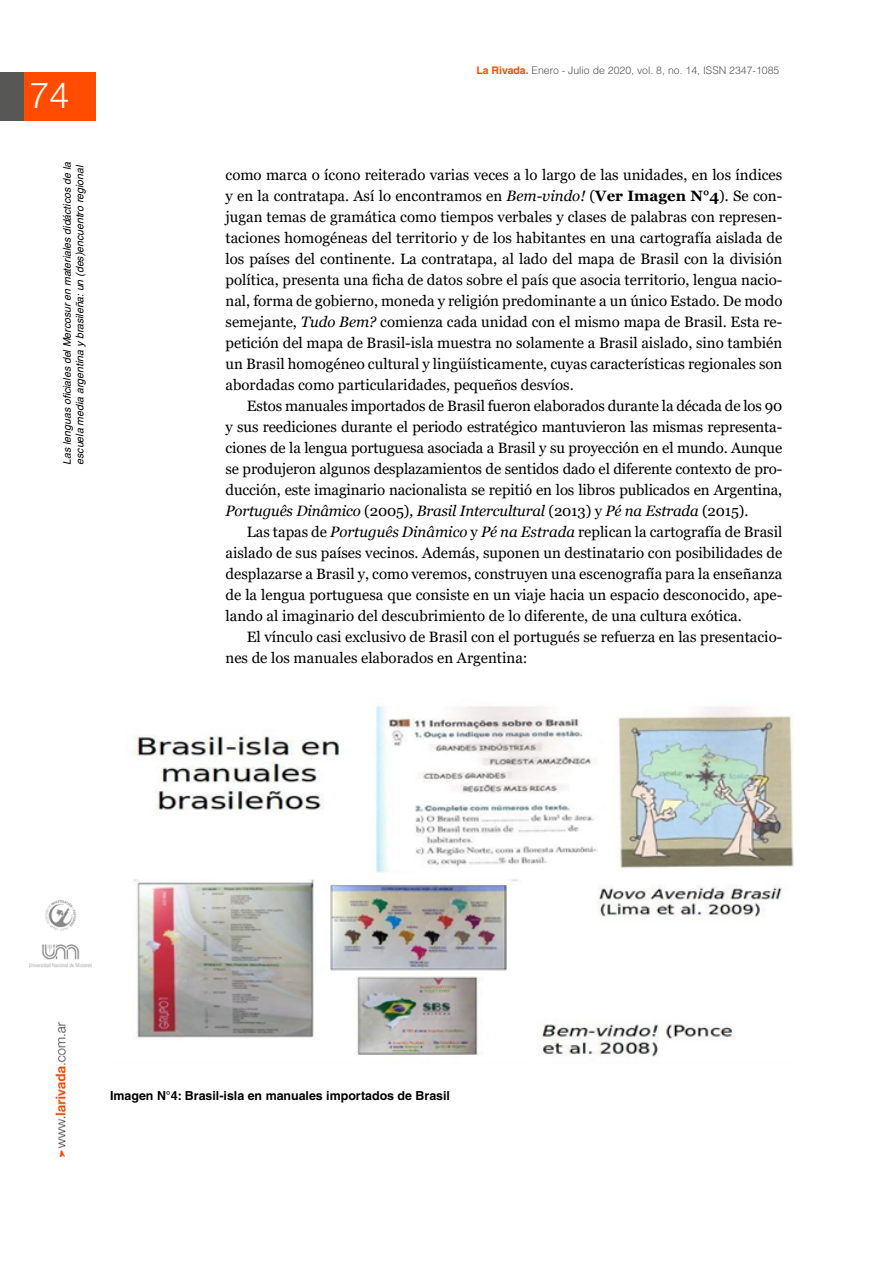
<style>
.page{position:relative;width:893px;height:1263px;background:#fff}
.page>*{position:absolute;margin:0;border:0;box-sizing:border-box;transform-origin:0 0}
.t1{font:300 36px "Helvetica Neue";color:#fff}
.t2{font:15px/21px "Georgia";color:#000;text-align:justify}
.t3{font:700 12.45px "Helvetica";color:#000}
.t4{font:italic 10.5px/12.6px "Helvetica";color:#000}
.t5{font:300 10.5px "Helvetica";color:#575756}
.s1{font-weight:700;color:#ff4c00}
.s2{font-style:italic}
.s3{font-weight:700}
</style>
<div class="page">
<div style="left:24px;top:73px;width:72px;height:48px;background:#ff4c00"></div>
<div style="left:0;top:73px;width:24px;height:48px;background:#575756"></div>
<img style="left:29px;top:901px;width:63px;height:256px">
<img style="left:133px;top:706px;width:660px;height:351px">
<h1 class="t1" style="left:29px;top:73px;width:42px">74</h1>
<p class="t4" style="left:61px;top:465px;width:304px;rotate:-90deg">Las lenguas oficiales del Mercosur en materiales didácticos de la escuela media argentina y brasileña: un (des)encuentro regional</p>
<p class="t5" style="left:476px;top:63px;width:305px"><span class="s1">La Rivada.</span> Enero - Julio de 2020, vol. 8, no. 14, ISSN 2347-1085</p>
<p class="t2" style="left:226px;top:165px;width:558px">como marca o ícono reiterado varias veces a lo largo de las unidades, en los índices y en la contratapa. Así lo encontramos en <span class="s2">Bem-vindo!</span> (<span class="s3">Ver Imagen N°4</span>)<span class="s2">.</span> Se con&shy;jugan temas de gramática como tiempos verbales y clases de palabras con represen&shy;taciones homogéneas del territorio y de los habitantes en una cartografía aislada de los países del continente. La contratapa, al lado del mapa de Brasil con la división política, presenta una ficha de datos sobre el país que asocia territorio, lengua nacio&shy;nal, forma de gobierno, moneda y religión predominante a un único Estado. De modo semejante, <span class="s2">Tudo Bem?</span> comienza cada unidad con el mismo mapa de Brasil. Esta re&shy;petición del mapa de Brasil-isla muestra no solamente a Brasil aislado, sino también un Brasil homogéneo cultural y lingüísticamente, cuyas características regionales son abordadas como particularidades, pequeños desvíos.</p>
<p class="t2" style="left:226px;top:396px;width:558px;text-indent:21px">Estos manuales importados de Brasil fueron elaborados durante la década de los 90 y sus reediciones durante el periodo estratégico mantuvieron las mismas representa&shy;ciones de la lengua portuguesa asociada a Brasil y su proyección en el mundo. Aunque se produjeron algunos desplazamientos de sentidos dado el diferente contexto de pro&shy;ducción, este imaginario nacionalista se repitió en los libros publicados en Argentina, <span class="s2">Português Dinâmico</span> (2005)<span class="s2">, Brasil Intercultural</span> (2013) y <span class="s2">Pé na Estrada</span> (2015).</p>
<p class="t2" style="left:226px;top:522px;width:558px;text-indent:21px">Las tapas de <span class="s2">Português Dinâmico</span> y <span class="s2">Pé na Estrada</span> replican la cartografía de Brasil aislado de sus países vecinos. Además, suponen un destinatario con posibilidades de desplazarse a Brasil y, como veremos, construyen una escenografía para la enseñanza de la lengua portuguesa que consiste en un viaje hacia un espacio desconocido, ape&shy;lando al imaginario del descubrimiento de lo diferente, de una cultura exótica.</p>
<p class="t2" style="left:225px;top:627px;width:558px;text-indent:21px">El vínculo casi exclusivo de Brasil con el portugués se refuerza en las presentacio&shy;nes de los manuales elaborados en Argentina:</p>
<p class="t3" style="left:110px;top:1088px;width:341px">Imagen N°4: Brasil-isla en manuales importados de Brasil</p>
</div>
